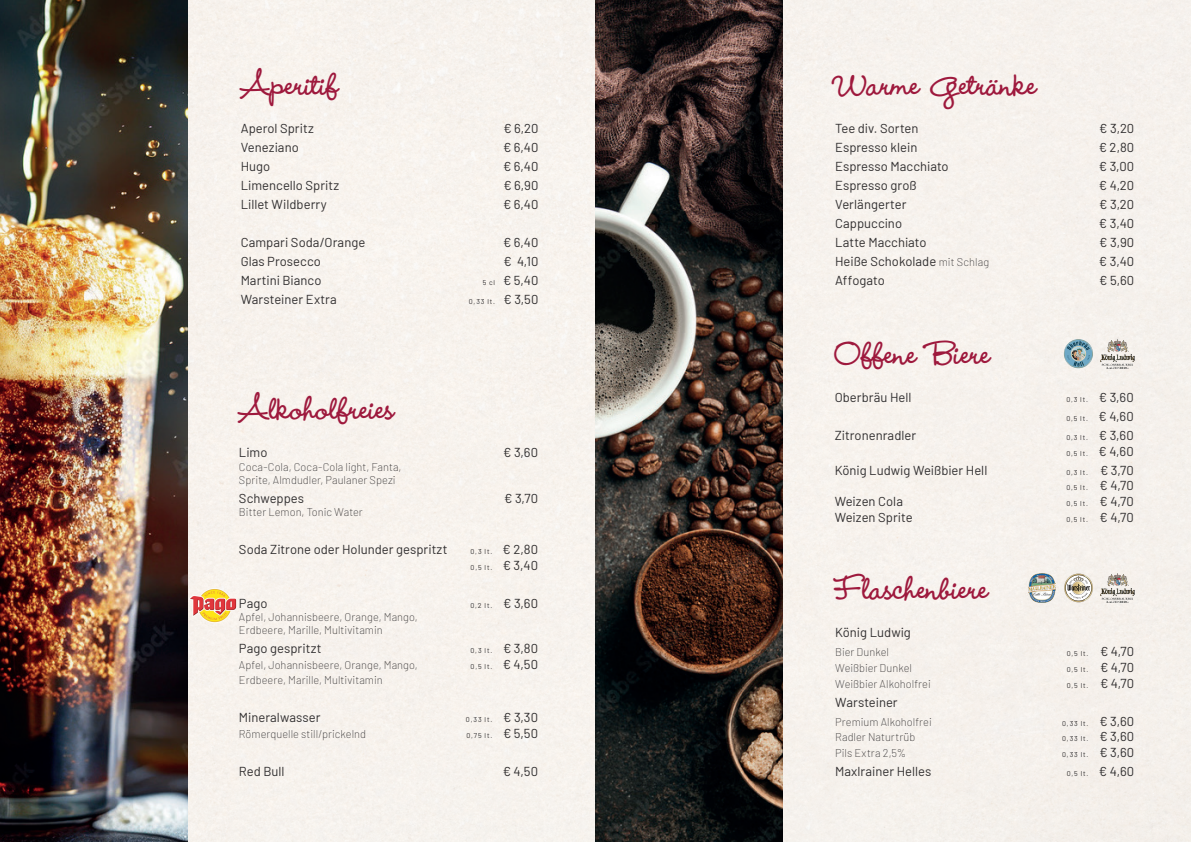
<style>
.page{position:relative;width:1191px;height:842px;background:#fff}
.page>*{position:absolute;margin:0;border:0;box-sizing:border-box;transform-origin:0 0}
.t1{font:40px "Wendy LP Bold";color:#9e193d}
.t2{font:13px "Barlow";color:#312f30}
.t3{font:200 11px/13.2px "Barlow";letter-spacing:.005em;color:#312f30}
.t4{font:7px "Barlow";letter-spacing:.13em;color:#312f30}
.s1{font-size:7px}
.s2{font-size:13px}
.s3{font-weight:200;font-size:11px}
</style>
<div class="page">
<div style="left:187px;top:0;width:1004px;height:842px;background:#f6f2ed"></div>
<img style="left:0;top:0;width:187px;height:842px">
<img style="left:595px;top:0;width:187px;height:842px">
<img style="left:1064px;top:339px;width:28px;height:29px">
<svg style="left:1064px;top:340px;width:28px;height:27px"></svg>
<img style="left:1100px;top:339px;width:34px;height:29px">
<img style="left:1100px;top:573px;width:34px;height:29px">
<svg style="left:1064px;top:574px;width:28px;height:28px"></svg>
<img style="left:1028px;top:573px;width:27px;height:29px">
<img style="left:189px;top:589px;width:47px;height:33px">
<h1 class="t1" style="left:241px;top:61px;width:99px">Aperitif</h1>
<p class="t2" style="left:241px;top:119px;width:75px">Aperol Spritz</p>
<p class="t2" style="left:503px;top:119px;width:37px">€ 6,20</p>
<p class="t2" style="left:241px;top:138px;width:60px">Veneziano</p>
<p class="t2" style="left:503px;top:138px;width:37px">€ 6,40</p>
<p class="t2" style="left:241px;top:157px;width:31px">Hugo</p>
<p class="t2" style="left:503px;top:157px;width:37px">€ 6,40</p>
<p class="t2" style="left:241px;top:176px;width:100px">Limencello Spritz</p>
<p class="t2" style="left:503px;top:176px;width:37px">€ 6,90</p>
<p class="t2" style="left:241px;top:195px;width:88px">Lillet Wildberry</p>
<p class="t2" style="left:503px;top:195px;width:37px">€ 6,40</p>
<p class="t2" style="left:241px;top:233px;width:126px">Campari Soda/Orange</p>
<p class="t2" style="left:503px;top:233px;width:37px">€ 6,40</p>
<p class="t2" style="left:241px;top:252px;width:82px">Glas Prosecco</p>
<p class="t2" style="left:503px;top:252px;width:36px">€ 4,10</p>
<p class="t2" style="left:241px;top:271px;width:82px">Martini Bianco</p>
<p class="t2" style="left:482px;top:271px;width:57px"><span class="s1">5 cl</span> € 5,40</p>
<p class="t2" style="left:241px;top:290px;width:98px">Warsteiner Extra</p>
<p class="t4" style="left:469px;top:296px;width:71px">0,33 lt. <span class="s2">€ 3,50</span></p>
<h1 class="t1" style="left:239px;top:386px;width:157px">Alkoholfreies</h1>
<p class="t2" style="left:239px;top:443px;width:30px">Limo</p>
<p class="t2" style="left:503px;top:443px;width:36px">€ 3,60</p>
<p class="t3" style="left:239px;top:459px;width:164px">Coca-Cola, Coca-Cola light, Fanta,<br>Sprite, Almdudler, Paulaner Spezi</p>
<p class="t2" style="left:239px;top:489px;width:67px">Schweppes</p>
<p class="t2" style="left:504px;top:489px;width:35px">€ 3,70</p>
<p class="t3" style="left:239px;top:505px;width:125px">Bitter Lemon, Tonic Water</p>
<p class="t2" style="left:239px;top:540px;width:210px">Soda Zitrone oder Holunder gespritzt</p>
<p class="t4" style="left:470px;top:546px;width:69px">0,3 lt. <span class="s2">€ 2,80</span></p>
<p class="t4" style="left:470px;top:562px;width:69px">0,5 lt. <span class="s2">€ 3,40</span></p>
<p class="t2" style="left:239px;top:593px;width:30px">Pago</p>
<p class="t4" style="left:470px;top:600px;width:69px">0,2 lt. <span class="s2">€ 3,60</span></p>
<p class="t3" style="left:239px;top:609px;width:180px">Apfel, Johannisbeere, Orange, Mango,<br>Erdbeere, Marille, Multivitamin</p>
<p class="t2" style="left:239px;top:639px;width:84px">Pago gespritzt</p>
<p class="t4" style="left:470px;top:645px;width:69px">0,3 lt. <span class="s2">€ 3,80</span></p>
<p class="t3" style="left:239px;top:657px;width:180px">Apfel, Johannisbeere, Orange, Mango,</p>
<p class="t4" style="left:470px;top:661px;width:69px">0,5 lt. <span class="s2">€ 4,50</span></p>
<p class="t3" style="left:239px;top:673px;width:145px">Erdbeere, Marille, Multivitamin</p>
<p class="t2" style="left:239px;top:708px;width:83px">Mineralwasser</p>
<p class="t4" style="left:466px;top:715px;width:74px">0,33 lt. <span class="s2">€ 3,30</span></p>
<p class="t3" style="left:239px;top:726px;width:129px">Römerquelle still/prickelnd</p>
<p class="t4" style="left:466px;top:730px;width:73px">0,75 lt. <span class="s2">€ 5,50</span></p>
<p class="t2" style="left:239px;top:762px;width:47px">Red Bull</p>
<p class="t2" style="left:503px;top:762px;width:37px">€ 4,50</p>
<h1 class="t1" style="left:835px;top:61px;width:203px">Warme Getränke</h1>
<p class="t2" style="left:835px;top:119px;width:85px">Tee div. Sorten</p>
<p class="t2" style="left:1099px;top:119px;width:36px">€ 3,20</p>
<p class="t2" style="left:835px;top:138px;width:84px">Espresso klein</p>
<p class="t2" style="left:1098px;top:138px;width:37px">€ 2,80</p>
<p class="t2" style="left:835px;top:157px;width:115px">Espresso Macchiato</p>
<p class="t2" style="left:1098px;top:157px;width:37px">€ 3,00</p>
<p class="t2" style="left:835px;top:176px;width:83px">Espresso groß</p>
<p class="t2" style="left:1099px;top:176px;width:37px">€ 4,20</p>
<p class="t2" style="left:835px;top:195px;width:73px">Verlängerter</p>
<p class="t2" style="left:1099px;top:195px;width:36px">€ 3,20</p>
<p class="t2" style="left:835px;top:214px;width:68px">Cappuccino</p>
<p class="t2" style="left:1099px;top:214px;width:37px">€ 3,40</p>
<p class="t2" style="left:835px;top:233px;width:93px">Latte Macchiato</p>
<p class="t2" style="left:1099px;top:233px;width:36px">€ 3,90</p>
<p class="t2" style="left:835px;top:252px;width:155px">Heiße Schokolade <span class="s3">mit Schlag</span></p>
<p class="t2" style="left:1099px;top:252px;width:37px">€ 3,40</p>
<p class="t2" style="left:835px;top:271px;width:51px">Affogato</p>
<p class="t2" style="left:1099px;top:271px;width:37px">€ 5,60</p>
<h1 class="t1" style="left:834px;top:331px;width:157px">Offene Biere</h1>
<p class="t2" style="left:834px;top:388px;width:78px">Oberbräu Hell</p>
<p class="t4" style="left:1066px;top:395px;width:69px">0,3 lt. <span class="s2">€ 3,60</span></p>
<p class="t4" style="left:1066px;top:414px;width:69px">0,5 lt. <span class="s2">€ 4,60</span></p>
<p class="t2" style="left:834px;top:426px;width:83px">Zitronenradler</p>
<p class="t4" style="left:1066px;top:433px;width:69px">0,3 lt. <span class="s2">€ 3,60</span></p>
<p class="t4" style="left:1066px;top:448px;width:69px">0,5 lt. <span class="s2">€ 4,60</span></p>
<p class="t2" style="left:834px;top:461px;width:154px">König Ludwig Weißbier Hell</p>
<p class="t4" style="left:1066px;top:467px;width:69px">0,3 lt. <span class="s2">€ 3,70</span></p>
<p class="t4" style="left:1066px;top:483px;width:69px">0,5 lt. <span class="s2">€ 4,70</span></p>
<p class="t2" style="left:834px;top:492px;width:70px">Weizen Cola</p>
<p class="t4" style="left:1066px;top:498px;width:69px">0,5 lt. <span class="s2">€ 4,70</span></p>
<p class="t2" style="left:834px;top:507px;width:79px">Weizen Sprite</p>
<p class="t4" style="left:1066px;top:514px;width:69px">0,5 lt. <span class="s2">€ 4,70</span></p>
<h1 class="t1" style="left:835px;top:566px;width:155px">Flaschenbiere</h1>
<p class="t2" style="left:835px;top:623px;width:77px">König Ludwig</p>
<p class="t3" style="left:835px;top:645px;width:55px">Bier Dunkel</p>
<p class="t4" style="left:1066px;top:649px;width:69px">0,5 lt. <span class="s2">€ 4,70</span></p>
<p class="t3" style="left:835px;top:661px;width:78px">Weißbier Dunkel</p>
<p class="t4" style="left:1066px;top:664px;width:69px">0,5 lt. <span class="s2">€ 4,70</span></p>
<p class="t3" style="left:835px;top:676px;width:97px">Weißbier Alkoholfrei</p>
<p class="t4" style="left:1066px;top:680px;width:69px">0,5 lt. <span class="s2">€ 4,70</span></p>
<p class="t2" style="left:835px;top:693px;width:64px">Warsteiner</p>
<p class="t3" style="left:835px;top:714px;width:98px">Premium Alkoholfrei</p>
<p class="t4" style="left:1062px;top:718px;width:74px">0,33 lt. <span class="s2">€ 3,60</span></p>
<p class="t3" style="left:835px;top:730px;width:82px">Radler Naturtrüb</p>
<p class="t4" style="left:1062px;top:734px;width:74px">0,33 lt. <span class="s2">€ 3,60</span></p>
<p class="t3" style="left:835px;top:745px;width:73px">Pils Extra 2,5%</p>
<p class="t4" style="left:1062px;top:749px;width:74px">0,33 lt. <span class="s2">€ 3,60</span></p>
<p class="t2" style="left:835px;top:762px;width:98px">Maxlrainer Helles</p>
<p class="t4" style="left:1066px;top:768px;width:69px">0,5 lt. <span class="s2">€ 4,60</span></p>
</div>
